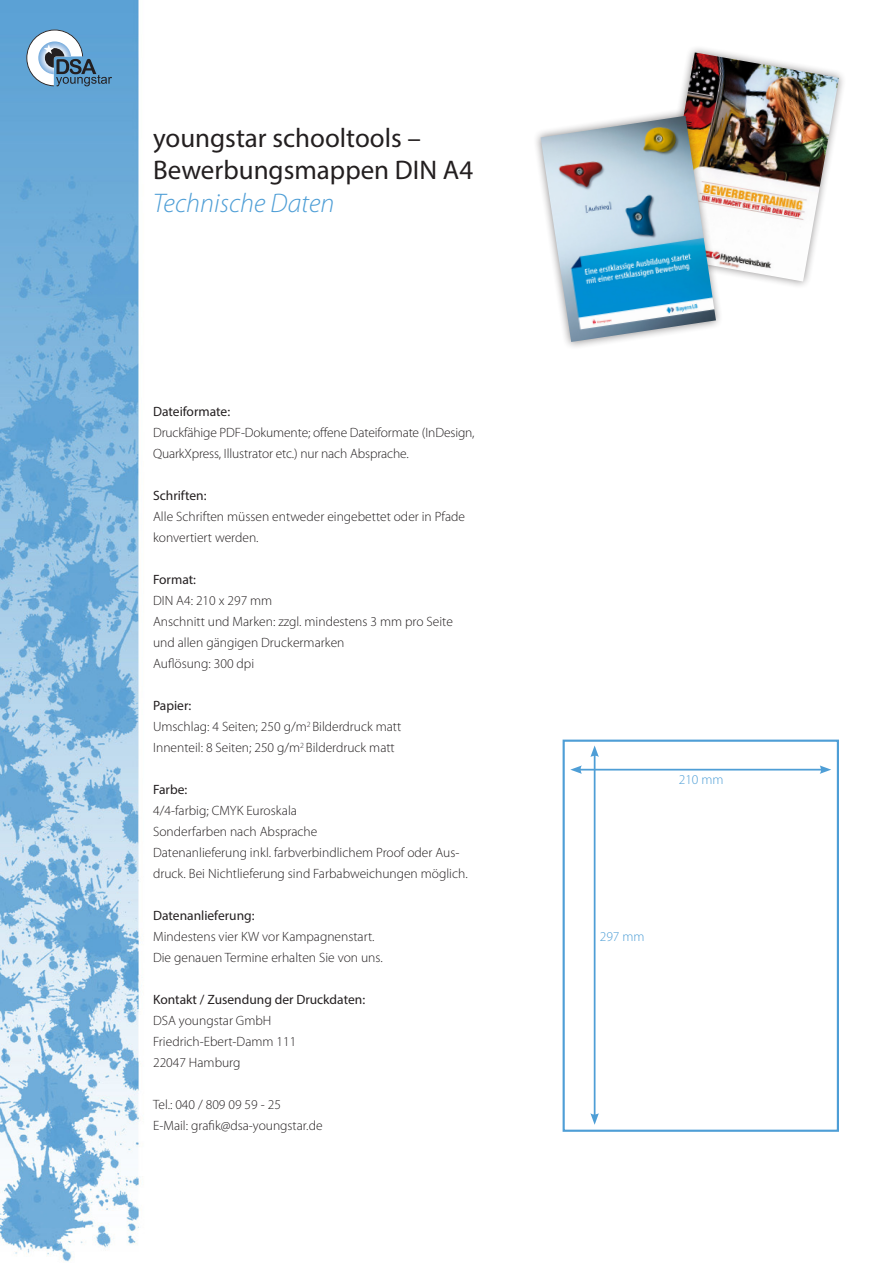
<style>
.page{position:relative;width:893px;height:1263px;background:#fff}
.page>*{position:absolute;margin:0;border:0;box-sizing:border-box;transform-origin:0 0}
.t1{font:27px/32.4px "Myriad Pro";color:#231f20}
.t2{font:italic 300 27px "Myriad Pro";color:#4e9ed6}
.t3{font:300 13.5px/21px "Myriad Pro";color:#231f20}
.t4{font:13.5px "Myriad Pro";color:#231f20}
.t5{font:300 13.5px "Myriad Pro";color:#4e9ed6}
.s1{font-weight:400}
</style>
<div class="page">
<img style="left:0;top:0;width:839px;height:1262px">
<svg style="left:26px;top:30px;width:86px;height:56px"></svg>
<div style="left:651px;top:45px;width:196px;height:245px;background:#fff"></div>
<img style="left:679px;top:52px;width:160px;height:229px">
<div style="left:533px;top:108px;width:191px;height:242px;background:#231f20;opacity:.5"></div>
<img style="left:541px;top:116px;width:175px;height:226px">
<hr style="left:579px;top:769px;width:244px;height:1px;background:#4e9ed6">
<svg style="left:570px;top:765px;width:12px;height:9px"></svg>
<svg style="left:820px;top:765px;width:11px;height:9px"></svg>
<hr style="left:594px;top:754px;width:1px;height:362px;background:#4e9ed6">
<svg style="left:590px;top:1113px;width:9px;height:12px"></svg>
<svg style="left:590px;top:745px;width:9px;height:12px"></svg>
<div style="left:563px;top:740px;width:276px;height:392px;border:2px solid #4e9ed6"></div>
<h1 class="t1" style="left:153px;top:121px;width:322px">youngstar schooltools –<br>Bewerbungsmappen DIN A4</h1>
<h1 class="t2" style="left:153px;top:188px;width:183px">Technische Daten</h1>
<p class="t4" style="left:153px;top:403px;width:79px">Dateiformate:</p>
<p class="t3" style="left:153px;top:422px;width:323px">Druckfähige PDF-Dokumente; offene Dateiformate (InDesign,<br>QuarkXpress, Illustrator etc.) nur nach Absprache.</p>
<p class="t4" style="left:153px;top:487px;width:55px">Schriften:</p>
<p class="t3" style="left:153px;top:506px;width:314px">Alle Schriften müssen entweder eingebettet oder in Pfade konvertiert werden.</p>
<p class="t4" style="left:153px;top:571px;width:45px">Format:</p>
<p class="t3" style="left:153px;top:590px;width:301px">DIN A4: 210 x 297 mm<br>Anschnitt und Marken: zzgl. mindestens 3 mm pro Seite und allen gängigen Druckermarken<br>Auflösung: 300 dpi</p>
<p class="t3" style="left:153px;top:695px;width:250px"><span class="s1">Papier:<br></span>Umschlag: 4 Seiten; 250 g/m<sup>2</sup> Bilderdruck matt<br>Innenteil: 8 Seiten; 250 g/m<sup>2</sup> Bilderdruck matt</p>
<p class="t4" style="left:153px;top:781px;width:36px">Farbe:</p>
<p class="t3" style="left:153px;top:800px;width:316px">4/4-farbig; CMYK Euroskala<br>Sonderfarben nach Absprache<br>Datenanlieferung inkl. farbverbindlichem Proof oder Aus&shy;druck. Bei Nichtlieferung sind Farbabweichungen möglich.</p>
<p class="t4" style="left:153px;top:907px;width:103px">Datenanlieferung:</p>
<p class="t3" style="left:153px;top:926px;width:231px">Mindestens vier KW vor Kampagnenstart.<br>Die genauen Termine erhalten Sie von uns.</p>
<p class="t4" style="left:153px;top:991px;width:214px">Kontakt / Zusendung der Druckdaten:</p>
<p class="t3" style="left:153px;top:1010px;width:145px">DSA youngstar GmbH<br>Friedrich-Ebert-Damm 111<br>22047 Hamburg</p>
<p class="t3" style="left:153px;top:1094px;width:171px">Tel.: 040 / 809 09 59 - 25<br>E-Mail: grafik@dsa-youngstar.de</p>
<p class="t5" style="left:679px;top:772px;width:46px">210 mm</p>
<p class="t5" style="left:600px;top:929px;width:46px">297 mm</p>
</div>
